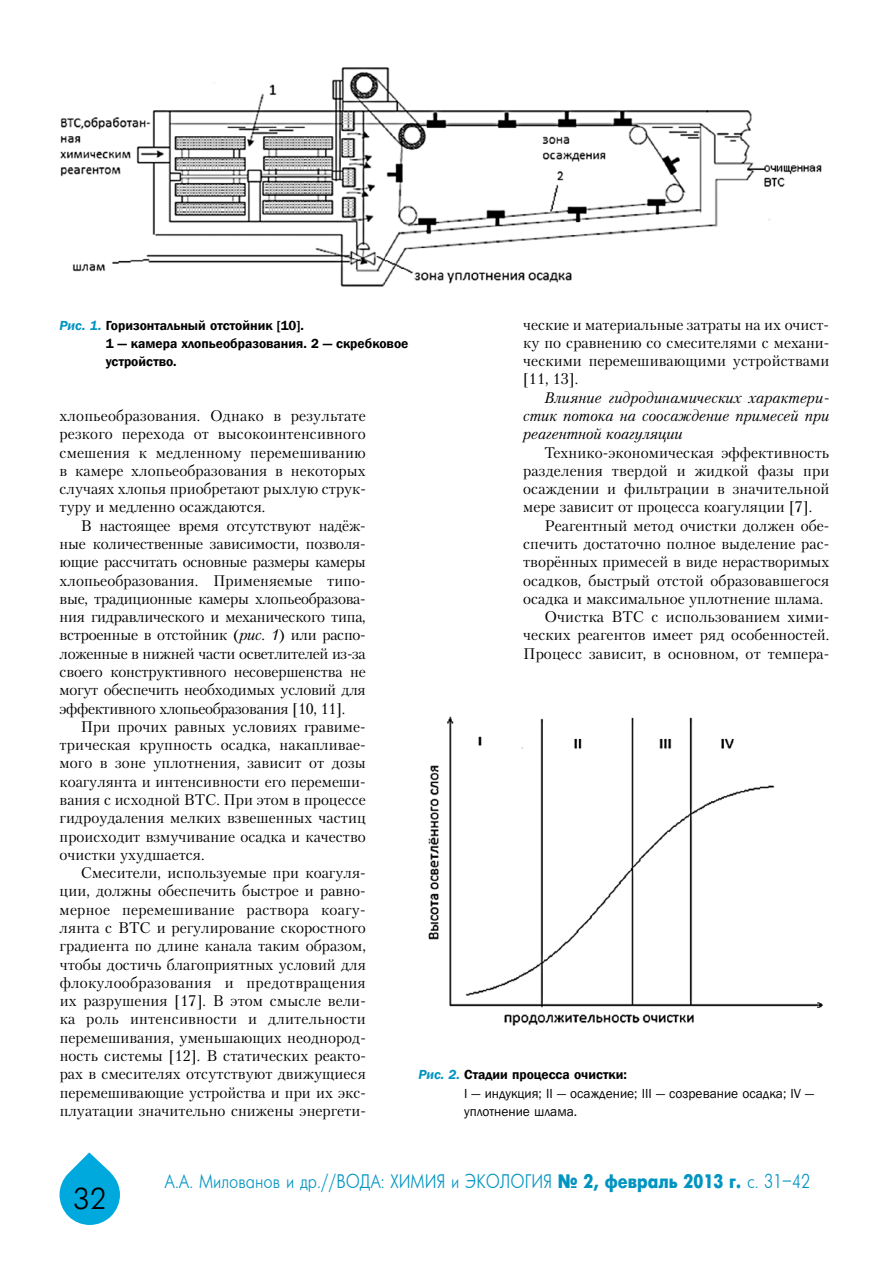
<style>
.page{position:relative;width:893px;height:1263px;background:#fff}
.page>*{position:absolute;margin:0;border:0;box-sizing:border-box;transform-origin:0 0}
.t1{font:30px "Futuris Cyrillic";color:#000}
.t2{font:19.5px "Futuris";color:#0094c1;scale:.84 1}
.t3{font:15.3px/18.3px "Petersburg C";color:#000;text-align:justify}
.t4{font:italic 15.3px/18.3px "Petersburg C";letter-spacing:.005em;color:#000;text-align:justify}
.t5{font:13.5px/18.3px "Franklin Gothic";color:#000}
.t6{font:600 13.5px/18.3px "Franklin Gothic";color:#000}
.s1{font-style:italic;color:#0094c1}
.s2{font-style:italic}
.s3{font-weight:600;font-style:italic;color:#0094c1}
.s4{font-weight:600}
.s5{font-weight:700}
</style>
<div class="page">
<svg style="left:60px;top:1152px;width:60px;height:73px"></svg>
<img style="left:60px;top:67px;width:762px;height:220px">
<img style="left:428px;top:716px;width:395px;height:310px">
<p class="t6" style="left:106px;top:316px;width:304px;text-indent:-46px"><span class="s1">Рис. 1.</span> Горизонтальный отстойник [10].<br>1 — камера хлопьеобразования. 2 — скребковое устройство.</p>
<p class="t3" style="left:60px;top:406px;width:308px">хлопьеобразования. Однако в результате резкого перехода от высокоинтенсивного смешения к медленному перемешиванию в камере хлопьеобразования в некоторых случаях хлопья приобретают рыхлую струк&shy;туру и медленно осаждаются.</p>
<p class="t3" style="left:60px;top:516px;width:308px;text-indent:21px">В настоящее время отсутствуют надёж&shy;ные количественные зависимости, позволя&shy;ющие рассчитать основные размеры камеры хлопьеобразования. Применяемые типо&shy;вые, традиционные камеры хлопьеобразова&shy;ния гидравлического и механического типа, встроенные в отстойник (<span class="s2">рис. 1</span>) или распо&shy;ложенные в нижней части осветлителей из-за своего конструктивного несовершенства не могут обеспечить необходимых условий для эффективного хлопьеобразования [10, 11].</p>
<p class="t3" style="left:60px;top:717px;width:308px;text-indent:21px">При прочих равных условиях гравиме&shy;трическая крупность осадка, накапливае&shy;мого в зоне уплотнения, зависит от дозы коагулянта и интенсивности его перемеши&shy;вания с исходной ВТС. При этом в процессе гидроудаления мелких взвешенных частиц происходит взмучивание осадка и качество очистки ухудшается.</p>
<p class="t3" style="left:60px;top:863px;width:308px;text-indent:21px">Смесители, используемые при коагуля&shy;ции, должны обеспечить быстрое и равно&shy;мерное перемешивание раствора коагу&shy;лянта с ВТС и регулирование скоростного градиента по длине канала таким образом, чтобы достичь благоприятных условий для флокулообразования и предотвращения их разрушения [17]. В этом смысле вели&shy;ка роль интенсивности и длительности перемешивания, уменьшающих неоднород&shy;ность системы [12]. В статических реакто&shy;рах в смесителях отсутствуют движущиеся перемешивающие устройства и при их экс&shy;плуатации значительно снижены энергети-</p>
<p class="t3" style="left:523px;top:315px;width:308px">ческие и материальные затраты на их очист&shy;ку по сравнению со смесителями с механи&shy;ческими перемешивающими устройствами [11, 13].</p>
<p class="t4" style="left:523px;top:388px;width:308px;text-indent:21px">Влияние гидродинамических характери&shy;стик потока на соосаждение примесей при реагентной коагуляции</p>
<p class="t3" style="left:523px;top:443px;width:308px;text-indent:21px">Технико-экономическая эффективность разделения твердой и жидкой фазы при осаждении и фильтрации в значительной мере зависит от процесса коагуляции [7].</p>
<p class="t3" style="left:544px;top:516px;width:286px">Реагентный метод очистки должен обе-</p>
<p class="t3" style="left:523px;top:534px;width:308px">спечить достаточно полное выделение рас-</p>
<p class="t3" style="left:523px;top:553px;width:308px">творённых примесей в виде нерастворимых</p>
<p class="t3" style="left:523px;top:571px;width:308px">осадков, быстрый отстой образовавшегося</p>
<p class="t3" style="left:523px;top:589px;width:301px">осадка и максимальное уплотнение шлама.</p>
<p class="t3" style="left:544px;top:607px;width:286px">Очистка ВТС с использованием хими-</p>
<p class="t3" style="left:523px;top:626px;width:308px">ческих реагентов имеет ряд особенностей.</p>
<p class="t3" style="left:523px;top:644px;width:308px">Процесс зависит, в основном, от темпера-</p>
<p class="t5" style="left:464px;top:1066px;width:352px;text-indent:-46px"><span class="s3">Рис. 2.</span> <span class="s4">Стадии процесса очистки:<br></span>I — индукция; II — осаждение; III — созревание осадка; IV — уплотнение шлама.</p>
<h1 class="t1" style="left:73px;top:1183px;width:34px">32</h1>
<p class="t2" style="left:164px;top:1171px;width:770px">А.А. Милованов и др.//ВОДА: ХИМИЯ и ЭКОЛОГИЯ <span class="s5">¹ 2, февраль 2013 г.</span> c. 31–42</p>
</div>
